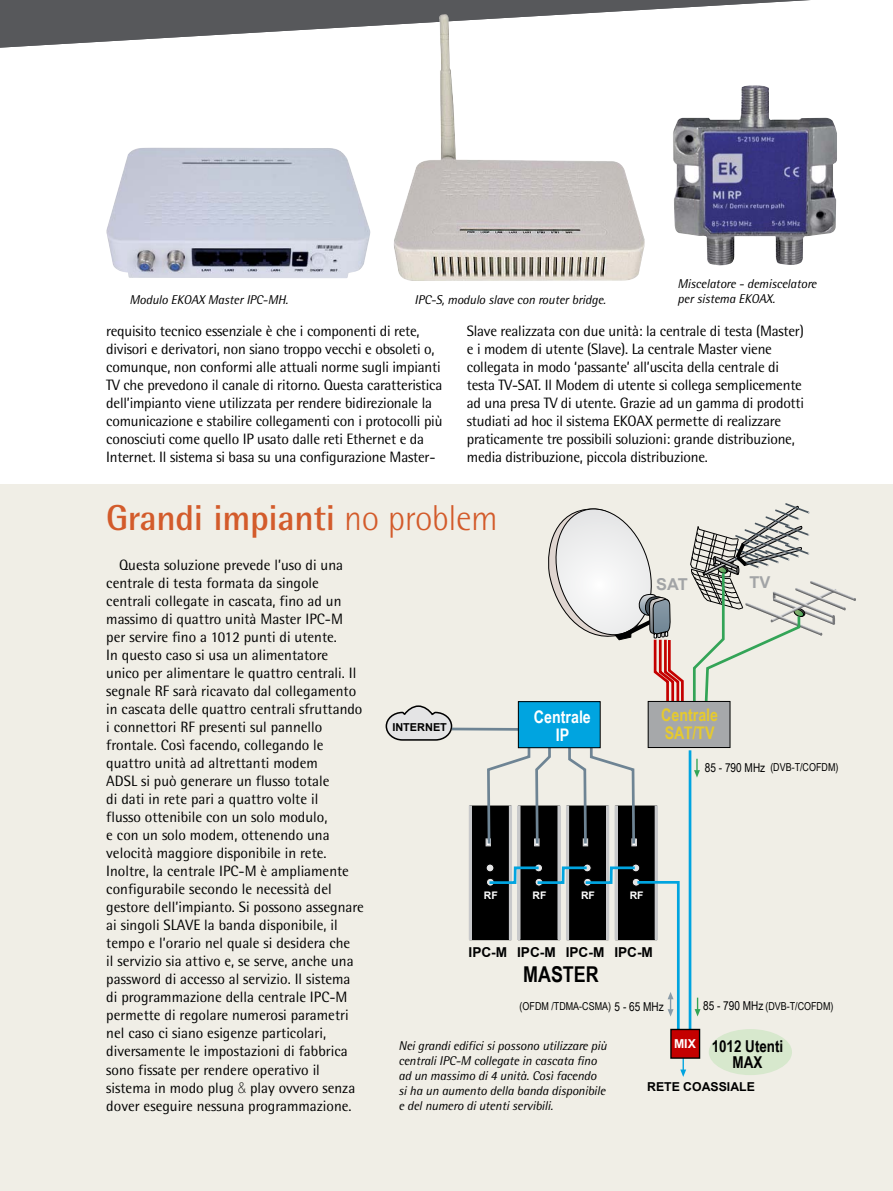
<style>
.page{position:relative;width:893px;height:1191px;background:#fff}
.page>*{position:absolute;margin:0;border:0;box-sizing:border-box;transform-origin:0 0}
.q_titolo{font:700 36px "Rotis Semi Sans";letter-spacing:-.01em;color:#d35b2b}
.t1{font:700 21.75px "Arial Narrow";color:#000}
.t2{font:700 17.4px/17.4px "Arial Narrow";color:#e6ca2e}
.t3{font:700 17.4px/17.4px "Arial Narrow";color:#fff;text-align:center}
.t4{font:700 16.35px/16.4px "Arial Narrow";color:#000;text-align:center}
.t5{font:700 16.35px "Arial";color:#a2a4a6}
.q_testo{font:15px/18px "Rotis Semi Sans";color:#000}
.t6{font:700 13.65px "Arial";color:#000}
.q_didascalia_nuova{font:italic 12.75px/15px "Rotis Semi Sans";letter-spacing:-.01em;color:#000}
.t7{font:700 12.3px "Arial";color:#000}
.t8{font:12.3px "Arial Narrow";color:#000}
.t9{font:700 12.3px "Arial";color:#fff}
.t10{font:10.95px "Arial Narrow";color:#000}
.t11{font:700 10.95px "Arial";color:#000}
.t12{font:700 10.35px "Arial";color:#fff}
.s1{font-weight:300}
.s2{font-family:"Helvetica Neue LT Std";font-weight:100;font-stretch:condensed}
.s3{font-size:12.3px}
</style>
<div class="page">
<svg style="left:0;top:0;width:810px;height:48px;fill:#57585b"></svg>
<div style="left:0;top:484px;width:893px;height:707px;background:#f0eee6"></div>
<div style="left:470px;top:806px;width:41px;height:133px;background:#000"></div>
<div style="left:470px;top:806px;width:41px;height:134px;border:1px solid #000"></div>
<div style="left:486px;top:863px;width:8px;height:9px;border:1px solid #000;border-radius:50%"></div>
<div style="left:486px;top:878px;width:9px;height:8px;border:1px solid #000;border-radius:50%"></div>
<div style="left:469px;top:806px;width:2px;height:133px;border:1px solid #c8c9cb"></div>
<div style="left:509px;top:806px;width:3px;height:133px;border:1px solid #c8c9cb"></div>
<div style="left:518px;top:806px;width:41px;height:133px;background:#000"></div>
<div style="left:534px;top:863px;width:9px;height:9px;border:1px solid #000;border-radius:50%"></div>
<div style="left:518px;top:806px;width:2px;height:133px;border:1px solid #c8c9cb"></div>
<div style="left:558px;top:806px;width:2px;height:133px;border:1px solid #c8c9cb"></div>
<div style="left:567px;top:806px;width:41px;height:133px;background:#000"></div>
<div style="left:583px;top:863px;width:8px;height:9px;border:1px solid #000;border-radius:50%"></div>
<div style="left:566px;top:806px;width:3px;height:133px;border:1px solid #c8c9cb"></div>
<div style="left:606px;top:806px;width:3px;height:133px;border:1px solid #c8c9cb"></div>
<div style="left:616px;top:806px;width:41px;height:133px;background:#000"></div>
<div style="left:632px;top:863px;width:8px;height:9px;border:1px solid #000;border-radius:50%"></div>
<div style="left:615px;top:806px;width:2px;height:133px;border:1px solid #c8c9cb"></div>
<div style="left:655px;top:806px;width:2px;height:133px;border:1px solid #c8c9cb"></div>
<div style="left:631px;top:838px;width:6px;height:8px;border:1px solid #c8c9cb"></div>
<svg style="left:385px;top:705px;width:68px;height:36px"></svg>
<hr style="left:452px;top:727px;width:66px;height:3px;background:#6e8494">
<hr style="left:689px;top:750px;width:2px;height:280px;background:#00a4e0">
<svg style="left:695px;top:997px;width:5px;height:19px"></svg>
<svg style="left:548px;top:503px;width:308px;height:204px"></svg>
<div style="left:648px;top:701px;width:82px;height:46px;background:#a6a8aa"></div>
<div style="left:648px;top:701px;width:82px;height:46px;border:1px solid #000"></div>
<svg style="left:487px;top:865px;width:193px;height:163px"></svg>
<div style="left:709px;top:1029px;width:83px;height:46px;background:#d7e8cd;border-radius:50%"></div>
<svg style="left:694px;top:758px;width:6px;height:19px"></svg>
<svg style="left:486px;top:744px;width:66px;height:102px"></svg>
<svg style="left:567px;top:745px;width:69px;height:101px"></svg>
<div style="left:518px;top:701px;width:82px;height:46px;background:#00a4e0"></div>
<div style="left:518px;top:701px;width:82px;height:47px;border:1px solid #000"></div>
<svg style="left:680px;top:1058px;width:6px;height:19px"></svg>
<div style="left:671px;top:1029px;width:28px;height:29px;background:#c40000"></div>
<div style="left:670px;top:1028px;width:30px;height:30px;border:1px solid #000"></div>
<img style="left:106px;top:147px;width:264px;height:131px">
<img style="left:394px;top:14px;width:251px;height:267px">
<img style="left:673px;top:85px;width:164px;height:181px">
<p class="q_didascalia_nuova" style="left:130px;top:292px;width:160px">Modulo EKOAX Master IPC-MH.</p>
<p class="q_didascalia_nuova" style="left:415px;top:292px;width:193px">IPC-S, modulo slave con router bridge.</p>
<p class="q_didascalia_nuova" style="left:678px;top:276px;width:141px">Miscelatore - demiscelatore</p>
<p class="q_didascalia_nuova" style="left:678px;top:291px;width:99px">per sistema EKOAX.</p>
<p class="q_testo" style="left:106px;top:322px;width:338px">requisito tecnico essenziale è che i componenti di rete, divisori e derivatori, non siano troppo vecchi e obsoleti o, comunque, non conformi alle attuali norme sugli impianti TV che prevedono il canale di ritorno. Questa caratteristica dell’impianto viene utilizzata per rendere bidirezionale la comunicazione e stabilire collegamenti con i protocolli più conosciuti come quello IP usato dalle reti Ethernet e da Internet. Il sistema si basa su una configurazione Master-</p>
<p class="q_testo" style="left:467px;top:322px;width:339px">Slave realizzata con due unità: la centrale di testa (Master) e i modem di utente (Slave). La centrale Master viene collegata in modo ‘passante’ all’uscita della centrale di testa TV-SAT. Il Modem di utente si collega semplicemente ad una presa TV di utente. Grazie ad un gamma di prodotti studiati ad hoc il sistema EKOAX permette di realizzare praticamente tre possibili soluzioni: grande distribuzione, media distribuzione, piccola distribuzione.</p>
<p class="q_titolo" style="left:106px;top:496px;width:393px">Grandi impianti <span class="s1">no problem</span></p>
<p class="q_testo" style="left:106px;top:556px;width:259px;text-indent:13px">Questa soluzione prevede l’uso di una centrale di testa formata da singole centrali collegate in cascata, fino ad un massimo di quattro unità Master IPC-M per servire fino a 1012 punti di utente.<br>In questo caso si usa un alimentatore unico per alimentare le quattro centrali. Il segnale RF sarà ricavato dal collegamento in cascata delle quattro centrali sfruttando i connettori RF presenti sul pannello frontale. Così facendo, collegando le quattro unità ad altrettanti modem<br>ADSL si può generare un flusso totale<br>di dati in rete pari a quattro volte il<br>flusso ottenibile con un solo modulo,<br>e con un solo modem, ottenendo una velocità maggiore disponibile in rete.<br>Inoltre, la centrale IPC-M è ampliamente configurabile secondo le necessità del gestore dell’impianto. Si possono assegnare ai singoli SLAVE la banda disponibile, il tempo e l’orario nel quale si desidera che<br>il servizio sia attivo e, se serve, anche una password di accesso al servizio. Il sistema di programmazione della centrale IPC-M permette di regolare numerosi parametri nel caso ci siano esigenze particolari, diversamente le impostazioni di fabbrica sono fissate per rendere operativo il sistema in modo plug <span class="s2">&amp;</span> play ovvero senza dover eseguire nessuna programmazione.</p>
<p class="t11" style="left:392px;top:720px;width:56px">INTERNET</p>
<p class="t3" style="left:534px;top:707px;width:58px">Centrale<br>IP</p>
<p class="t5" style="left:656px;top:573px;width:33px">SAT</p>
<p class="t5" style="left:750px;top:571px;width:22px">TV</p>
<p class="t2" style="left:661px;top:705px;width:58px">Centrale<br>SAT/TV</p>
<p class="t10" style="left:705px;top:758px;width:135px"><span class="s3">85 - 790 MHz</span> (DVB-T/COFDM)</p>
<p class="t12" style="left:484px;top:888px;width:15px">RF</p>
<p class="t12" style="left:532px;top:888px;width:15px">RF</p>
<p class="t12" style="left:581px;top:888px;width:15px">RF</p>
<p class="t12" style="left:630px;top:888px;width:15px">RF</p>
<p class="t6" style="left:469px;top:942px;width:40px">IPC-M</p>
<p class="t6" style="left:517px;top:942px;width:137px">IPC-M IPC-M IPC-M</p>
<p class="t1" style="left:523px;top:957px;width:77px">MASTER</p>
<p class="t10" style="left:520px;top:998px;width:146px">(OFDM /TDMA-CSMA) <span class="s3">5 - 65 MHz</span></p>
<p class="t8" style="left:703px;top:996px;width:62px">85 - 790 MHz</p>
<p class="t10" style="left:765px;top:998px;width:70px">(DVB-T/COFDM)</p>
<p class="q_didascalia_nuova" style="left:398px;top:1037px;width:210px">Nei grandi edifici si possono utilizzare più centrali IPC-M collegate in cascata fino ad un massimo di 4 unità. Così facendo si ha un aumento della banda disponibile e del numero di utenti servibili.</p>
<p class="t9" style="left:674px;top:1035px;width:23px">MIX</p>
<p class="t4" style="left:712px;top:1036px;width:73px">1012 Utenti<br>MAX</p>
<p class="t7" style="left:647px;top:1078px;width:109px">RETE COASSIALE</p>
</div>
